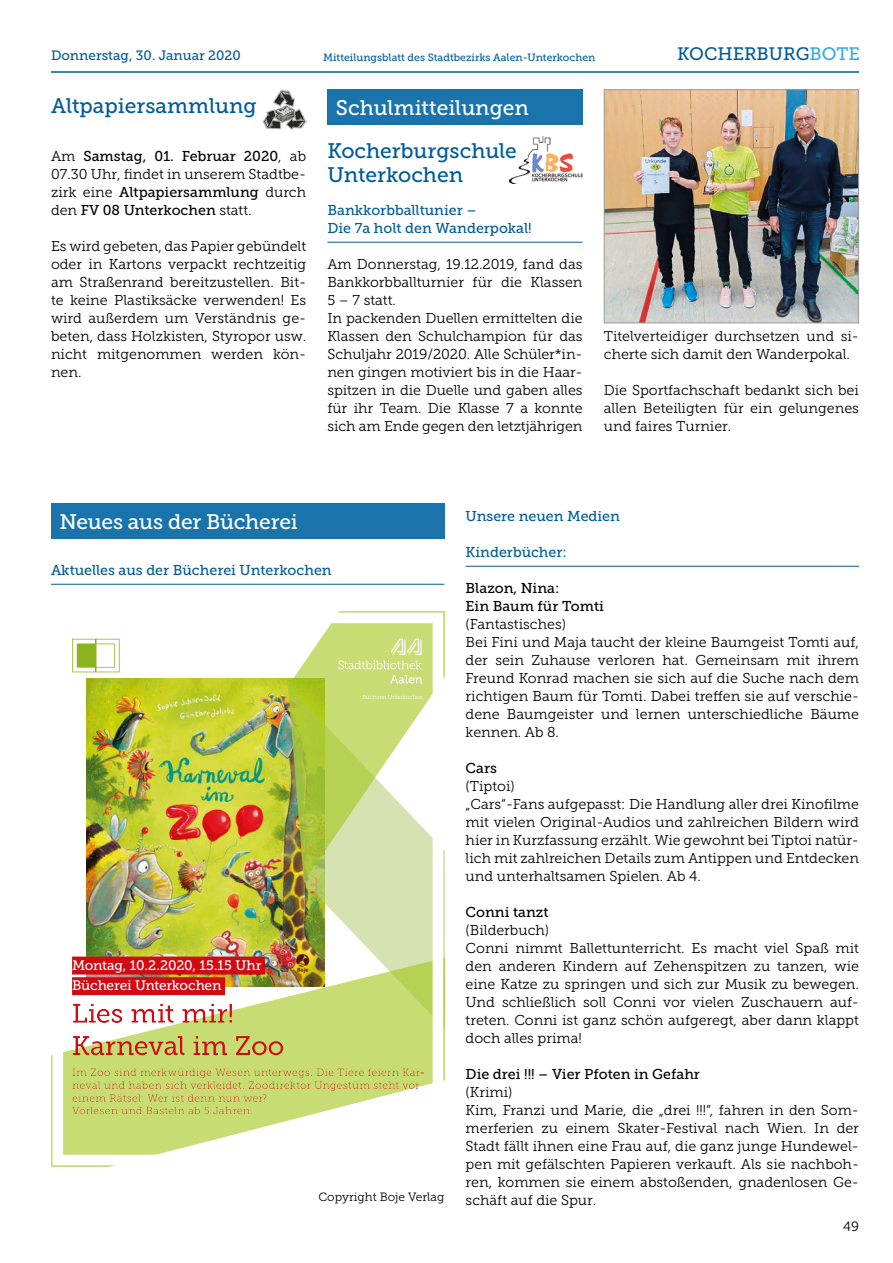
<style>
.page{position:relative;width:893px;height:1263px;background:#fff}
.page>*{position:absolute;margin:0;border:0;box-sizing:border-box;transform-origin:0 0}
.t1{font:21px/24px "Museo Slab 500";color:#005b97}
.t2{font:21px "Museo Slab 500";letter-spacing:-.01em;color:#fff}
.t3{font:18px "Museo Slab 500";color:#005b97}
.t4{font:14.25px/18px "Museo Slab 300";color:#000}
.t5{font:14.25px/18px "Museo Slab 500";color:#000}
.t6{font:14.25px/18px "Museo Slab 500";color:#005b97}
.t7{font:13.8px/20.5px "Museo Slab 500";letter-spacing:-.015em;color:#fff}
.t8{font:13.5px "Museo Slab 500";color:#005b97}
.t9{font:13.5px "Museo Slab 300";color:#000}
.t10{font:12px "Museo Slab 300";color:#000}
.t11{font:10.65px/12.8px "Museo Slab 300";letter-spacing:.02em;color:#d20a11}
.t12{font:10.5px "Museo Slab 500";color:#005b97}
.s1{color:#36a9e1}
.s2{font-family:"Museo Slab 300"}
</style>
<div class="page">
<hr style="left:51px;top:71px;width:808px;height:2px;background:#005b97">
<hr style="left:51px;top:584px;width:393px;height:1px;background:#005b97">
<hr style="left:466px;top:566px;width:393px;height:1px;background:#005b97">
<hr style="left:327px;top:242px;width:256px;height:1px;background:#005b97">
<img style="left:262px;top:89px;width:44px;height:41px">
<div style="left:327px;top:89px;width:256px;height:36px;background:#1a74ab"></div>
<img style="left:510px;top:136px;width:73px;height:48px">
<img style="left:606px;top:91px;width:251px;height:230px">
<div style="left:604px;top:89px;width:255px;height:234px;border:1px solid #9d9d9c"></div>
<div style="left:51px;top:503px;width:393px;height:36px;background:#1a74ab"></div>
<img style="left:63px;top:623px;width:370px;height:532px">
<p class="t8" style="left:51px;top:48px;width:191px">Donnerstag, 30. Januar 2020</p>
<p class="t12" style="left:323px;top:51px;width:274px">Mitteilungsblatt des Stadtbezirks Aalen-Unterkochen</p>
<p class="t3" style="left:677px;top:44px;width:184px">KOCHERBURG<span class="s1">BOTE</span></p>
<h1 class="t1" style="left:51px;top:94px;width:207px">Altpapiersammlung</h1>
<h1 class="t2" style="left:336px;top:96px;width:195px">Schulmitteilungen</h1>
<h1 class="t1" style="left:327px;top:139px;width:191px">Kocherburgschule<br>Unterkochen</h1>
<p class="t5" style="left:51px;top:147px;width:257px"><span class="s2">Am</span> Samstag, 01. Februar 2020<span class="s2">, ab</span></p>
<p class="t4" style="left:51px;top:165px;width:257px">07.30 Uhr, findet in unserem Stadtbe-</p>
<p class="t5" style="left:51px;top:183px;width:257px"><span class="s2">zirk eine</span> Altpapiersammlung <span class="s2">durch den</span> FV 08 Unterkochen <span class="s2">statt.</span></p>
<p class="t4" style="left:51px;top:237px;width:257px;text-align:justify">Es wird gebeten, das Papier gebündelt oder in Kartons verpackt rechtzeitig am Straßenrand bereitzustellen. Bit&shy;te keine Plastiksäcke verwenden! Es wird außerdem um Verständnis ge&shy;beten, dass Holzkisten, Styropor usw. nicht mitgenommen werden kön&shy;nen.</p>
<p class="t6" style="left:327px;top:201px;width:206px">Bankkorbballtunier –<br>Die 7a holt den Wanderpokal!</p>
<p class="t4" style="left:327px;top:255px;width:257px">Am Donnerstag, 19.12.2019, fand das Bankkorbballturnier für die Klassen 5 – 7 statt.<br>In packenden Duellen ermittelten die Klassen den Schulchampion für das Schuljahr 2019/2020. Alle Schüler*in&shy;nen gingen motiviert bis in die Haar&shy;spitzen in die Duelle und gaben alles für ihr Team. Die Klasse 7 a konnte sich am Ende gegen den letztjährigen</p>
<p class="t4" style="left:604px;top:327px;width:257px">Titelverteidiger durchsetzen und si&shy;cherte sich damit den Wanderpokal.</p>
<p class="t4" style="left:604px;top:381px;width:257px;text-align:justify">Die Sportfachschaft bedankt sich bei allen Beteiligten für ein gelungenes und faires Turnier.</p>
<h1 class="t2" style="left:60px;top:510px;width:240px">Neues aus der Bücherei</h1>
<p class="t6" style="left:51px;top:561px;width:282px">Aktuelles aus der Bücherei Unterkochen</p>
<p class="t7" style="left:72px;top:955px;width:191px">Montag, 10.2.2020, 15.15 Uhr<br>Bücherei Unterkochen</p>
<p class="t11" style="left:72px;top:1066px;width:354px">Im Zoo sind merkwürdige Wesen unterwegs. Die Tiere feiern Kar&shy;neval und haben sich verkleidet. Zoodirektor Ungestüm steht vor einem Rätsel: Wer ist denn nun wer?<br>Vorlesen und Basteln ab 5 Jahren.</p>
<p class="t10" style="left:318px;top:1190px;width:127px">Copyright Boje Verlag</p>
<p class="t6" style="left:466px;top:507px;width:156px">Unsere neuen Medien</p>
<p class="t6" style="left:466px;top:543px;width:103px">Kinderbücher:</p>
<p class="t5" style="left:466px;top:579px;width:140px">Blazon, Nina:<br>Ein Baum für Tomti</p>
<p class="t4" style="left:466px;top:615px;width:395px">(Fantastisches)<br>Bei Fini und Maja taucht der kleine Baumgeist Tomti auf, der sein Zuhause verloren hat. Gemeinsam mit ihrem Freund Konrad machen sie sich auf die Suche nach dem richtigen Baum für Tomti. Dabei treffen sie auf verschie&shy;dene Baumgeister und lernen unterschiedliche Bäume kennen. Ab 8.</p>
<p class="t5" style="left:466px;top:759px;width:33px">Cars</p>
<p class="t4" style="left:466px;top:777px;width:395px">(Tiptoi)<br>„Cars“-Fans aufgepasst: Die Handlung aller drei Kinofilme mit vielen Original-Audios und zahlreichen Bildern wird hier in Kurzfassung erzählt. Wie gewohnt bei Tiptoi natür&shy;lich mit zahlreichen Details zum Antippen und Entdecken und unterhaltsamen Spielen. Ab 4.</p>
<p class="t5" style="left:466px;top:903px;width:84px">Conni tanzt</p>
<p class="t4" style="left:466px;top:921px;width:395px">(Bilderbuch)<br>Conni nimmt Ballettunterricht. Es macht viel Spaß mit den anderen Kindern auf Zehenspitzen zu tanzen, wie eine Katze zu springen und sich zur Musik zu bewegen.<br>Und schließlich soll Conni vor vielen Zuschauern auf&shy;treten. Conni ist ganz schön aufgeregt, aber dann klappt doch alles prima!</p>
<p class="t5" style="left:466px;top:1065px;width:236px">Die drei !!! – Vier Pfoten in Gefahr</p>
<p class="t4" style="left:466px;top:1083px;width:395px">(Krimi)<br>Kim, Franzi und Marie, die „drei !!!“, fahren in den Som&shy;merferien zu einem Skater-Festival nach Wien. In der Stadt fällt ihnen eine Frau auf, die ganz junge Hundewel&shy;pen mit gefälschten Papieren verkauft. Als sie nachboh&shy;ren, kommen sie einem abstoßenden, gnadenlosen Ge&shy;schäft auf die Spur.</p>
<p class="t9" style="left:843px;top:1218px;width:17px">49</p>
</div>
